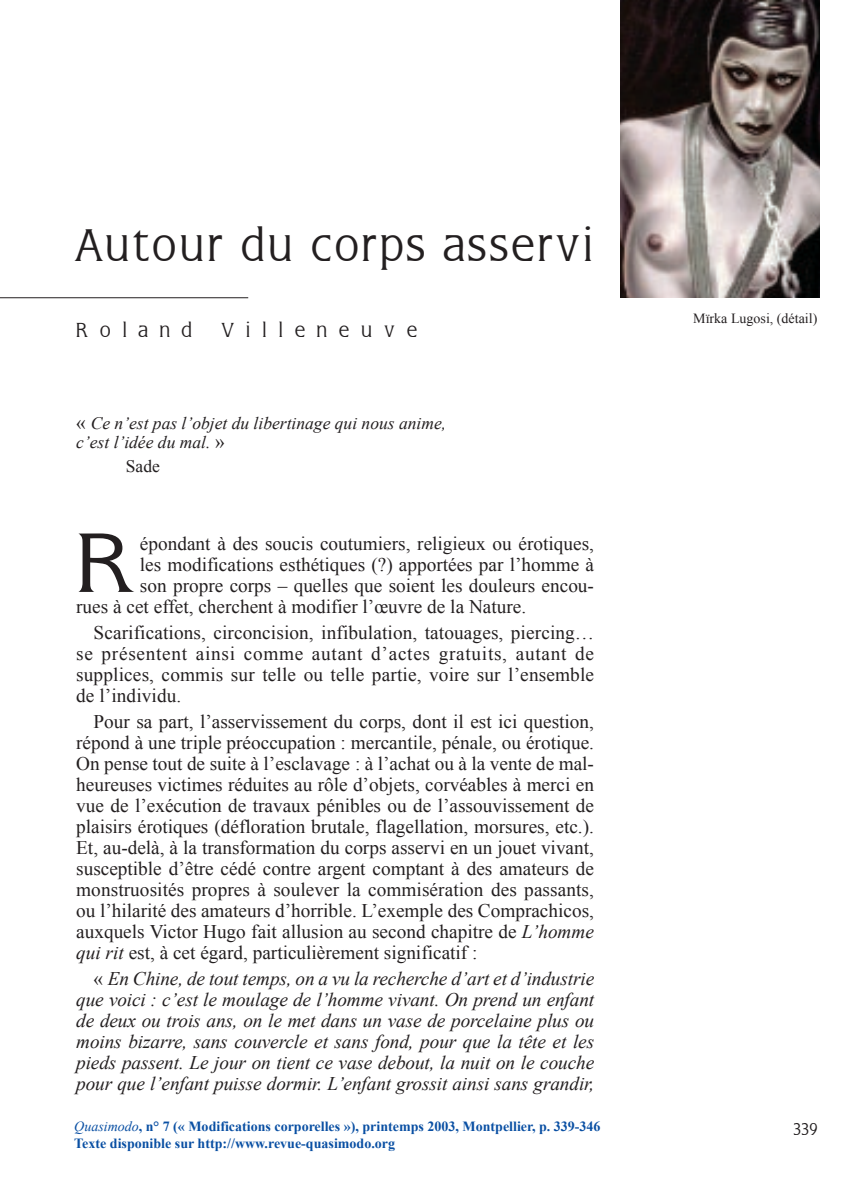
<style>
.page{position:relative;width:844px;height:1191px;background:#fff}
.page>*{position:absolute;margin:0;border:0;box-sizing:border-box;transform-origin:0 0}
.t1{font:86.62px "Noblesse SSK";color:#231f20;scale:1.18 1}
.t2{font:47.25px "Noblesse SSK";letter-spacing:.05em;color:#231f20}
.t3{font:21px "Noblesse SSK";letter-spacing:.55em;color:#231f20}
.t4{font:19.25px/21px "Times New Roman";color:#231f20;text-align:justify}
.t5{font:italic 19.25px/21px "Times New Roman";letter-spacing:-.005em;color:#231f20;text-align:justify}
.t6{font:italic 17.5px/19.2px "Times New Roman";color:#231f20}
.t7{font:17.5px "Times New Roman";color:#231f20}
.t8{font:17.5px "Noblesse SSK";color:#231f20}
.t9{font:700 14px/16.8px "Times New Roman";color:#094fa3}
.t10{font:14px "Times New Roman";color:#231f20}
.s1{font-style:normal;font-size:19.25px}
.s2{font-style:italic}
.s3{font-style:normal}
.s4{font-weight:400;font-style:italic}
</style>
<div class="page">
<hr style="left:0;top:297px;width:248px;height:1px;background:#231f20">
<img style="left:620px;top:0;width:199px;height:298px">
<h2 class="t2" style="left:76px;top:218px;width:518px">Autour du corps asservi</h2>
<p class="t3" style="left:76px;top:318px;width:117px">Roland</p>
<p class="t3" style="left:221px;top:318px;width:198px">Villeneuve</p>
<p class="t6" style="left:76px;top:413px;width:371px"><span class="s1">«</span> Ce n’est pas l’objet du libertinage qui nous anime, c’est l’idée du mal. <span class="s1">»</span></p>
<p class="t7" style="left:126px;top:456px;width:36px">Sade</p>
<h1 class="t1" style="left:76px;top:513px;width:51px">R</h1>
<p class="t4" style="left:140px;top:532px;width:455px">épondant à des soucis coutumiers, religieux ou érotiques,</p>
<p class="t4" style="left:140px;top:553px;width:455px">les modifications esthétiques (?) apportées par l’homme à</p>
<p class="t4" style="left:140px;top:574px;width:455px">son propre corps – quelles que soient les douleurs encou-</p>
<p class="t4" style="left:76px;top:595px;width:451px">rues à cet effet, cherchent à modifier l’œuvre de la Nature.</p>
<p class="t4" style="left:76px;top:621px;width:519px;text-indent:17px">Scarifications, circoncision, infibulation, tatouages, piercing… se présentent ainsi comme autant d’actes gratuits, autant de supplices, commis sur telle ou telle partie, voire sur l’ensemble de l’individu.</p>
<p class="t4" style="left:76px;top:710px;width:519px;text-indent:17px">Pour sa part, l’asservissement du corps, dont il est ici question, répond à une triple préoccupation : mercantile, pénale, ou érotique.<br>On pense tout de suite à l’esclavage : à l’achat ou à la vente de mal&shy;heureuses victimes réduites au rôle d’objets, corvéables à merci en vue de l’exécution de travaux pénibles ou de l’assouvissement de plaisirs érotiques (défloration brutale, flagellation, morsures, etc.).<br>Et, au-delà, à la transformation du corps asservi en un jouet vivant, susceptible d’être cédé contre argent comptant à des amateurs de monstruosités propres à soulever la commisération des passants, ou l’hilarité des amateurs d’horrible. L’exemple des Comprachicos, auxquels Victor Hugo fait allusion au second chapitre de <span class="s2">L’homme qui rit</span> est, à cet égard, particulièrement significatif :</p>
<p class="t5" style="left:76px;top:967px;width:519px;text-indent:17px"><span class="s3">«</span> En Chine, de tout temps, on a vu la recherche d’art et d’industrie que voici : c’est le moulage de l’homme vivant. On prend un enfant de deux ou trois ans, on le met dans un vase de porcelaine plus ou moins bizarre, sans couvercle et sans fond, pour que la tête et les pieds passent. Le jour on tient ce vase debout, la nuit on le couche pour que l’enfant puisse dormir. L’enfant grossit ainsi sans grandir,</p>
<p class="t9" style="left:74px;top:1118px;width:527px"><span class="s4">Quasimodo</span>, n° 7 (« Modifications corporelles »), printemps 2003, Montpellier, p. 339-346<br>Texte disponible sur http://www.revue-quasimodo.org</p>
<p class="t10" style="left:693px;top:310px;width:126px">Mïrka Lugosi, (détail)</p>
<p class="t8" style="left:792px;top:1119px;width:26px">339</p>
</div>
